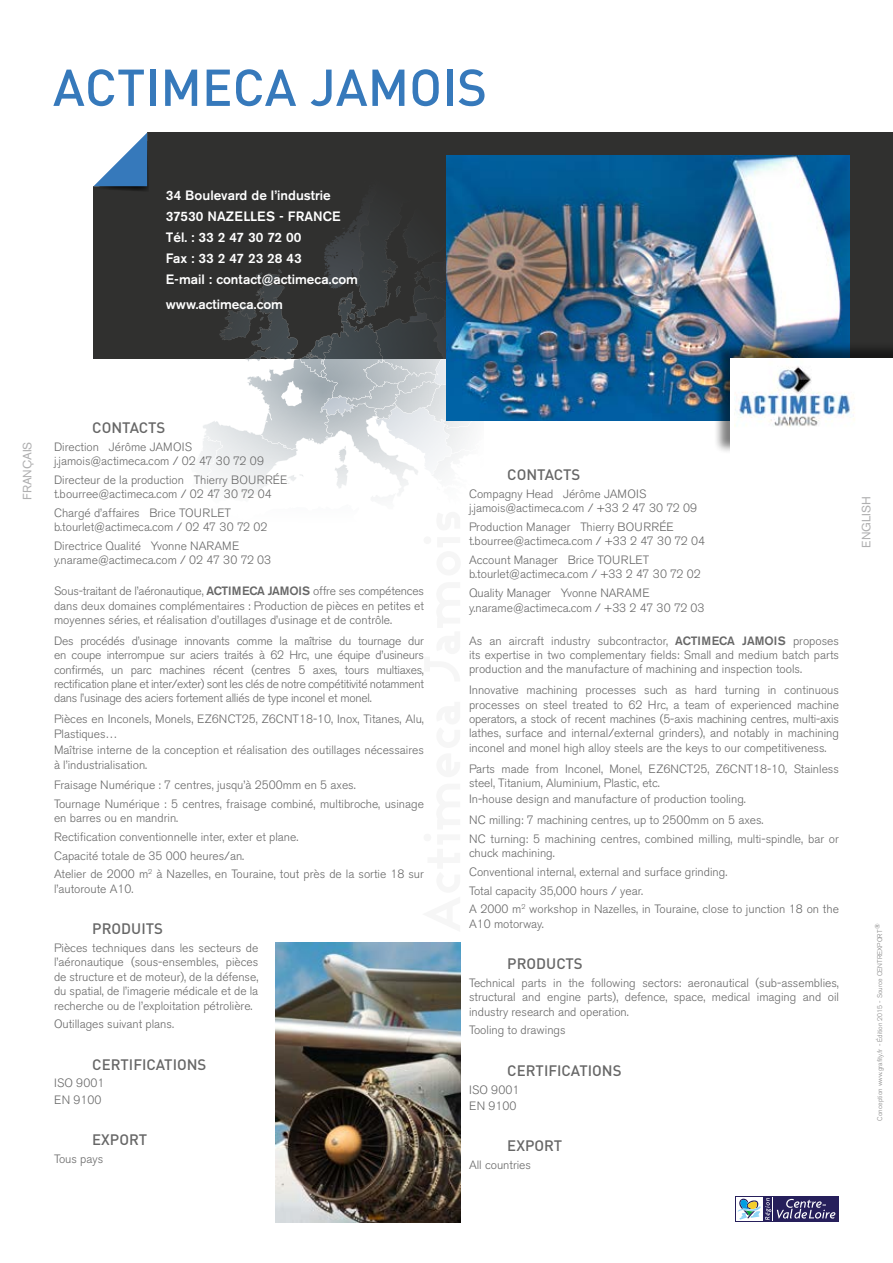
<style>
.page{position:relative;width:893px;height:1263px;background:#fff}
.page>*{position:absolute;margin:0;border:0;box-sizing:border-box;transform-origin:0 0}
.t1{font:500 51px "DIN";color:#3679bb}
.t2{font:500 15px "DIN";color:#676767}
.t3{font:500 13.5px/21px "Akzidenz Grotesk BE";color:#fff}
.t4{font:300 12px/14.4px "Akzidenz Grotesk BE";color:#676767}
.t5{font:12px "Akzidenz Grotesk BE";color:#afafb0}
.t6{font:300 6.75px "Akzidenz Grotesk BE";color:#818181}
.s1{font-weight:500}
</style>
<div class="page">
<div style="left:94px;top:133px;width:799px;height:226px;background:#30302f"></div>
<svg style="left:93px;top:132px;width:56px;height:60px;background:#8daac6"></svg>
<svg style="left:198px;top:209px;width:286px;height:288px"></svg>
<div style="left:735px;top:1196px;width:104px;height:26px;background:#261f5b"></div>
<div style="left:736px;top:1197px;width:27px;height:24px;background:#fff"></div>
<svg style="left:737px;top:1197px;width:98px;height:24px"></svg>
<img style="left:446px;top:155px;width:404px;height:265px">
<img style="left:275px;top:943px;width:185px;height:279px">
<div style="left:713px;top:341px;width:180px;height:113px;background:#000;opacity:.5"></div>
<div style="left:730px;top:358px;width:163px;height:97px;background:#fff"></div>
<img style="left:735px;top:366px;width:120px;height:61px">
<h1 class="t1" style="left:53px;top:55px;width:436px">ACTIMECA JAMOIS</h1>
<p class="t3" style="left:166px;top:185px;width:194px">34 Boulevard de l’industrie<br>37530 NAZELLES - FRANCE<br>Tél. : 33 2 47 30 72 00<br>Fax : 33 2 47 23 28 43<br>E-mail : contact@actimeca.com</p>
<p class="t3" style="left:166px;top:294px;width:119px">www.actimeca.com</p>
<p class="t5" style="left:20px;top:500px;width:60px;rotate:-90deg">FRANÇAIS</p>
<p class="t2" style="left:92px;top:418px;width:75px">CONTACTS</p>
<p class="t4" style="left:54px;top:440px;width:211px">Direction Jérôme JAMOIS j.jamois@actimeca.com / 02 47 30 72 09</p>
<p class="t4" style="left:54px;top:473px;width:235px">Directeur de la production Thierry BOURRÉE t.bourree@actimeca.com / 02 47 30 72 04</p>
<p class="t4" style="left:54px;top:506px;width:215px">Chargé d’affaires Brice TOURLET b.tourlet@actimeca.com / 02 47 30 72 02</p>
<p class="t4" style="left:54px;top:539px;width:219px">Directrice Qualité Yvonne NARAME y.narame@actimeca.com / 02 47 30 72 03</p>
<p class="t4" style="left:54px;top:584px;width:371px;text-align:justify">Sous-traitant de l’aéronautique, <span class="s1">ACTIMECA JAMOIS</span> offre ses compétences dans deux domaines complémentaires : Production de pièces en petites et moyennes séries, et réalisation d’outillages d’usinage et de contrôle.</p>
<p class="t4" style="left:54px;top:634px;width:371px;text-align:justify">Des procédés d’usinage innovants comme la maîtrise du tournage dur en coupe interrompue sur aciers traités à 62 Hrc, une équipe d’usineurs confirmés, un parc machines récent (centres 5 axes, tours multiaxes, rectification plane et inter/exter) sont les clés de notre compétitivité notamment dans l’usinage des aciers fortement alliés de type inconel et monel.</p>
<p class="t4" style="left:54px;top:712px;width:371px">Pièces en Inconels, Monels, EZ6NCT25, Z6CNT18-10, Inox, Titanes, Alu,<br>Plastiques…</p>
<p class="t4" style="left:54px;top:743px;width:371px">Maîtrise interne de la conception et réalisation des outillages nécessaires à l’industrialisation.</p>
<p class="t4" style="left:54px;top:776px;width:371px;line-height:18.6px">Fraisage Numérique : 7 centres, jusqu’à 2500mm en 5 axes.<br>Tournage Numérique : 5 centres, fraisage combiné, multibroche, usinage</p>
<p class="t4" style="left:54px;top:809px;width:371px;line-height:18.6px">en barres ou en mandrin.<br>Rectification conventionnelle inter, exter et plane.<br>Capacité totale de 35 000 heures/an.<br>Atelier de 2000 m<sup>2</sup> à Nazelles, en Touraine, tout près de la sortie 18 sur</p>
<p class="t4" style="left:54px;top:882px;width:81px">l’autoroute A10.</p>
<p class="t2" style="left:92px;top:919px;width:72px">PRODUITS</p>
<p class="t4" style="left:54px;top:941px;width:206px;text-align:justify">Pièces techniques dans les secteurs de l’aéronautique (sous-ensembles, pièces de structure et de moteur), de la défense, du spatial, de l’imagerie médicale et de la recherche ou de l’exploitation pétrolière.</p>
<p class="t4" style="left:54px;top:1017px;width:121px">Outillages suivant plans.</p>
<p class="t2" style="left:92px;top:1054px;width:116px">CERTIFICATIONS</p>
<p class="t4" style="left:54px;top:1075px;width:52px;line-height:16.5px">ISO 9001<br>EN 9100</p>
<p class="t2" style="left:92px;top:1130px;width:57px">EXPORT</p>
<p class="t4" style="left:54px;top:1152px;width:51px">Tous pays</p>
<p class="t2" style="left:507px;top:465px;width:75px">CONTACTS</p>
<p class="t4" style="left:469px;top:487px;width:230px">Compagny Head Jérôme JAMOIS j.jamois@actimeca.com / +33 2 47 30 72 09</p>
<p class="t4" style="left:469px;top:520px;width:238px">Production Manager Thierry BOURRÉE t.bourree@actimeca.com / +33 2 47 30 72 04</p>
<p class="t4" style="left:469px;top:553px;width:233px">Account Manager Brice TOURLET b.tourlet@actimeca.com / +33 2 47 30 72 02</p>
<p class="t4" style="left:469px;top:586px;width:237px">Quality Manager Yvonne NARAME y.narame@actimeca.com / +33 2 47 30 72 03</p>
<p class="t4" style="left:469px;top:633px;width:371px;text-align:justify">As an aircraft industry subcontractor, <span class="s1">ACTIMECA JAMOIS</span> proposes its expertise in two complementary fields: Small and medium batch parts production and the manufacture of machining and inspection tools.</p>
<p class="t4" style="left:469px;top:683px;width:371px;text-align:justify">Innovative machining processes such as hard turning in continuous processes on steel treated to 62 Hrc, a team of experienced machine operators, a stock of recent machines (5-axis machining centres, multi-axis lathes, surface and internal/external grinders), and notably in machining inconel and monel high alloy steels are the keys to our competitiveness.</p>
<p class="t4" style="left:469px;top:761px;width:371px">Parts made from Inconel, Monel, EZ6NCT25, Z6CNT18-10, Stainless steel, Titanium, Aluminium, Plastic, etc.</p>
<p class="t4" style="left:469px;top:789px;width:296px;line-height:20.9px">In-house design and manufacture of production tooling.<br>NC milling: 7 machining centres, up to 2500mm on 5 axes.</p>
<p class="t4" style="left:469px;top:832px;width:371px">NC turning: 5 machining centres, combined milling, multi-spindle, bar or chuck machining.</p>
<p class="t4" style="left:469px;top:863px;width:371px;line-height:18.6px">Conventional internal, external and surface grinding.<br>Total capacity 35,000 hours / year.<br>A 2000 m<sup>2</sup> workshop in Nazelles, in Touraine, close to junction 18 on the</p>
<p class="t4" style="left:469px;top:916px;width:76px">A10 motorway.</p>
<p class="t2" style="left:507px;top:954px;width:77px">PRODUCTS</p>
<p class="t4" style="left:469px;top:976px;width:371px;text-align:justify">Technical parts in the following sectors: aeronautical (sub-assemblies, structural and engine parts), defence, space, medical imaging and oil industry research and operation.</p>
<p class="t4" style="left:469px;top:1023px;width:98px">Tooling to drawings</p>
<p class="t2" style="left:507px;top:1061px;width:116px">CERTIFICATIONS</p>
<p class="t4" style="left:469px;top:1081px;width:52px;line-height:16.5px">ISO 9001<br>EN 9100</p>
<p class="t2" style="left:507px;top:1136px;width:57px">EXPORT</p>
<p class="t4" style="left:469px;top:1158px;width:64px">All countries</p>
<p class="t5" style="left:859px;top:548px;width:53px;rotate:-90deg">ENGLISH</p>
<p class="t6" style="left:874px;top:929px;width:7px;rotate:-90deg">®</p>
<p class="t6" style="left:876px;top:1121px;width:193px;rotate:-90deg">Conception www.grafity.fr - Édition 2015 - Source CENTREXPORT</p>
</div>
